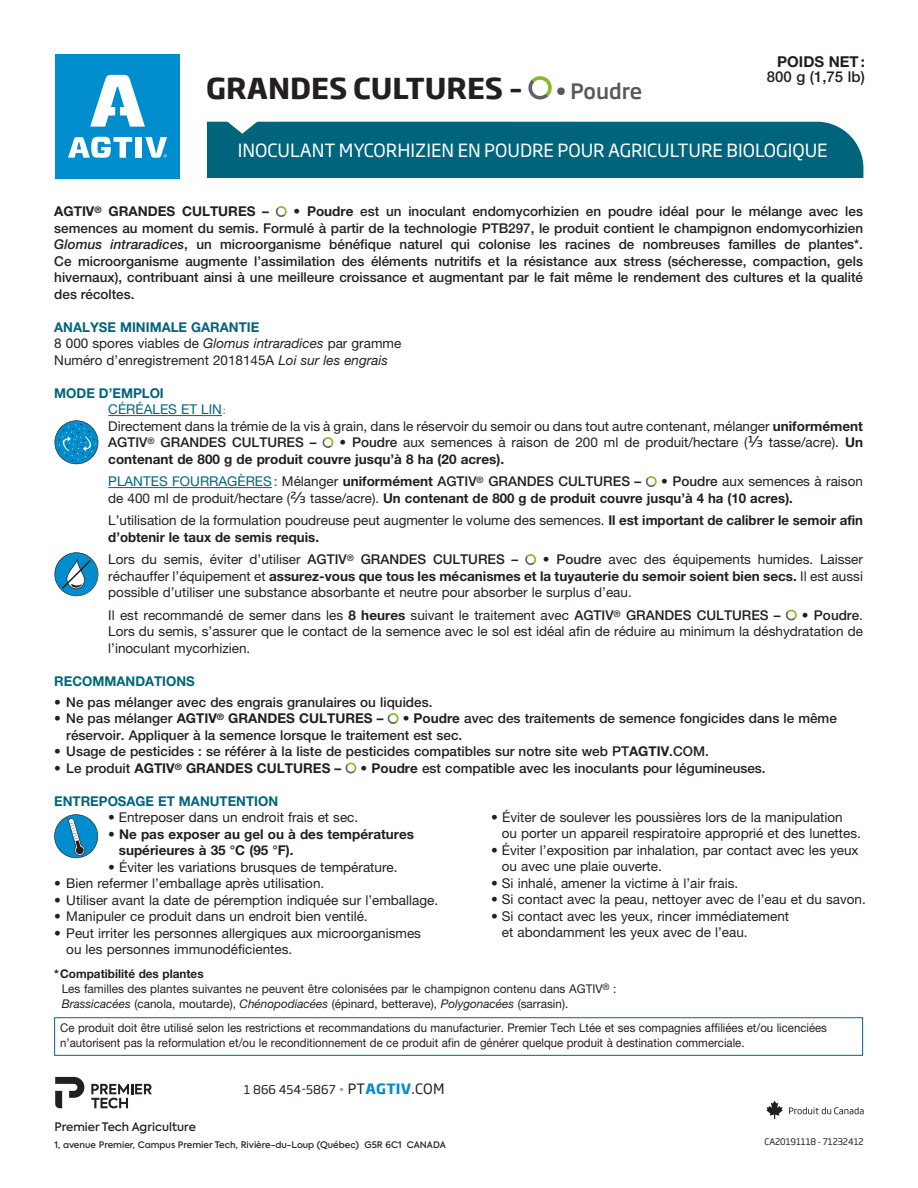
<style>
.page{position:relative;width:918px;height:1188px;background:#fff}
.page>*{position:absolute;margin:0;border:0;box-sizing:border-box;transform-origin:0 0}
.t1{font:700 28.5px "Soho Gothic Pro";color:#231f20}
.t2{font:500 21px "Soho Gothic Pro";color:#57585a}
.t3{font:18px "Soho Gothic Pro";color:#fff}
.t4{font:500 15px "Helvetica Neue LT Std";color:#231f20}
.t5{font:700 15px "Helvetica Neue LT Std";color:#231f20}
.t6{font:13.5px/16.5px "Helvetica Neue LT Std";color:#231f20}
.t7{font:500 13.5px/16.5px "Helvetica Neue LT Std";color:#231f20;text-align:justify}
.t8{font:700 13.5px/16.5px "Helvetica Neue LT Std";color:#231f20}
.t9{font:700 13.5px "Helvetica Neue LT Std";color:#00657c}
.t10{font:12px/15px "Helvetica Neue LT Std";color:#231f20;scale:.95 1}
.t11{font:12px/15px "Helvetica Neue LT Std";color:#231f20}
.t12{font:12px "Soho Gothic Pro";color:#231f20}
.t13{font:500 11.7px "Axiforma";color:#231f20}
.t14{font:500 9px "Axiforma";color:#231f20}
.t15{font:9px "Soho Gothic Pro";letter-spacing:-.005em;color:#231f20}
.s1{font-weight:700}
.s2{font-style:italic}
.s3{font-weight:700;color:#00657c}
.s4{color:#00657c}
.s5{font-family:"Soho Gothic Pro";font-size:9.6px;color:#00657c}
.s6{font-weight:500}
.s7{font-family:"Soho Gothic Pro";font-size:15px}
.s8{font-weight:400;color:#00657c}
.s9{font-weight:400}
.s10{font-family:"Axiforma";font-weight:500;font-size:10.5px;color:#939598}
.s11{font-size:14.1px}
.s12{font-weight:700;font-size:14.1px;color:#008dce}
</style>
<div class="page">
<hr style="left:108px;top:415px;width:114px;height:1px;background:#00657c">
<hr style="left:108px;top:487px;width:164px;height:1px;background:#00657c">
<svg style="left:275px;top:206px;width:12px;height:11px"></svg>
<svg style="left:322px;top:437px;width:12px;height:11px"></svg>
<svg style="left:645px;top:476px;width:12px;height:11px"></svg>
<svg style="left:525px;top:554px;width:12px;height:11px"></svg>
<svg style="left:785px;top:609px;width:12px;height:12px"></svg>
<svg style="left:387px;top:713px;width:12px;height:11px"></svg>
<svg style="left:345px;top:762px;width:12px;height:12px"></svg>
<div style="left:54px;top:1017px;width:809px;height:39px;border:1px solid #00657c"></div>
<div style="left:56px;top:54px;width:124px;height:124px;background:#008dce"></div>
<svg style="left:90px;top:75px;width:55px;height:52px"></svg>
<div style="left:136px;top:137px;width:6px;height:21px;background:#fff"></div>
<svg style="left:68px;top:137px;width:64px;height:21px"></svg>
<svg style="left:145px;top:137px;width:22px;height:21px"></svg>
<svg style="left:528px;top:76px;width:24px;height:24px"></svg>
<div style="left:207px;top:121px;width:656px;height:57px;background:#00657c"></div>
<svg style="left:55px;top:420px;width:43px;height:44px"></svg>
<svg style="left:55px;top:552px;width:43px;height:44px"></svg>
<svg style="left:54px;top:814px;width:44px;height:44px"></svg>
<svg style="left:766px;top:1101px;width:17px;height:18px"></svg>
<svg style="left:789px;top:1107px;width:75px;height:7px"></svg>
<svg style="left:55px;top:1077px;width:29px;height:31px"></svg>
<svg style="left:91px;top:1084px;width:61px;height:24px"></svg>
<h1 class="t1" style="left:206px;top:66px;width:318px">GRANDES CULTURES –</h1>
<h2 class="t2" style="left:556px;top:74px;width:88px">• Poudre</h2>
<p class="t5" style="left:777px;top:52px;width:89px">POIDS NET:</p>
<p class="t4" style="left:767px;top:67px;width:99px">800 g (1,75 lb)</p>
<h3 class="t3" style="left:238px;top:136px;width:592px">INOCULANT MYCORHIZIEN EN POUDRE POUR AGRICULTURE BIOLOGIQUE</h3>
<p class="t8" style="left:54px;top:203px;width:216px">AGTIV<sup>®</sup> GRANDES CULTURES –</p>
<p class="t7" style="left:54px;top:203px;width:810px;text-indent:239px"><span class="s1">• Poudre</span> est un inoculant endomycorhizien en poudre idéal pour le mélange avec les semences au moment du semis. Formulé à partir de la technologie PTB297, le produit contient le champignon endomycorhizien <span class="s2">Glomus intraradices</span>, un microorganisme bénéfique naturel qui colonise les racines de nombreuses familles de plantes*.<br>Ce microorganisme augmente l’assimilation des éléments nutritifs et la résistance aux stress (sécheresse, compaction, gels hivernaux), contribuant ainsi à une meilleure croissance et augmentant par le fait même le rendement des cultures et la qualité des récoltes.</p>
<p class="t6" style="left:54px;top:319px;width:349px"><span class="s3">ANALYSE MINIMALE GARANTIE<br></span>8 000 spores viables de <span class="s2">Glomus intraradices</span> par gramme<br>Numéro d’enregistrement 2018145A <span class="s2">Loi sur les engrais</span></p>
<p class="t6" style="left:108px;top:385px;width:756px;text-indent:-54px"><span class="s3">MODE D’EMPLOI<br></span><span class="s4">CÉRÉALES ET LIN</span><span class="s5">:<br></span>Directement dans la trémie de la vis à grain, dans le réservoir du semoir ou dans tout autre contenant, mélanger <span class="s1">uniformément </span><span class="s6">AGTIV</span><sup>®</sup> <span class="s6">GRANDES CULTURES –</span></p>
<p class="t6" style="left:108px;top:434px;width:756px;text-indent:231px"><span class="s6">• Poudre</span> aux semences à raison de 200 ml de produit/hectare (<span class="s7">⅓</span> tasse/acre). <span class="s1">Un contenant de 800 g de produit couvre jusqu’à 8 ha (20 acres).</span></p>
<p class="t7" style="left:108px;top:473px;width:535px"><span class="s8">PLANTES FOURRAGÈRES:</span> <span class="s9">Mélanger</span> <span class="s1">uniformément</span> AGTIV<sup>®</sup> GRANDES CULTURES –</p>
<p class="t6" style="left:108px;top:473px;width:756px;text-indent:553px"><span class="s6">• Poudre</span> aux semences à raison de 400 ml de produit/hectare (<span class="s7">⅔</span> tasse/acre). <span class="s1">Un contenant de 800 g de produit couvre jusqu’à 4 ha (10 acres).</span></p>
<p class="t6" style="left:108px;top:512px;width:756px">L’utilisation de la formulation poudreuse peut augmenter le volume des semences. <span class="s1">Il est important de calibrer le semoir afin d’obtenir le taux de semis requis.</span></p>
<p class="t6" style="left:108px;top:551px;width:412px">Lors du semis, éviter d’utiliser <span class="s6">AGTIV</span><sup>®</sup> <span class="s6">GRANDES CULTURES –</span></p>
<p class="t6" style="left:108px;top:551px;width:756px;text-align:justify;text-indent:435px"><span class="s6">• Poudre</span> avec des équipements humides. Laisser réchauffer l’équipement et <span class="s1">assurez-vous que tous les mécanismes et la tuyauterie du semoir soient bien secs.</span> Il est aussi possible d’utiliser une substance absorbante et neutre pour absorber le surplus d’eau.</p>
<p class="t6" style="left:108px;top:607px;width:674px">Il est recommandé de semer dans les <span class="s1">8 heures</span> suivant le traitement avec <span class="s6">AGTIV</span><sup>®</sup> <span class="s6">GRANDES CULTURES –</span></p>
<p class="t6" style="left:108px;top:607px;width:756px;text-align:justify;text-indent:694px"><span class="s6">• Poudre</span>.<br>Lors du semis, s’assurer que le contact de la semence avec le sol est idéal afin de réduire au minimum la déshydratation de l’inoculant mycorhizien.</p>
<p class="t9" style="left:54px;top:673px;width:142px">RECOMMANDATIONS</p>
<p class="t7" style="left:54px;top:694px;width:380px">• Ne pas mélanger avec des engrais granulaires ou liquides.</p>
<p class="t8" style="left:54px;top:710px;width:331px"><span class="s6">• Ne pas mélanger</span> AGTIV<sup>®</sup> GRANDES CULTURES –</p>
<p class="t7" style="left:66px;top:710px;width:772px;text-indent:336px"><span class="s1">• Poudre</span> avec des traitements de semence fongicides dans le même réservoir. Appliquer à la semence lorsque le traitement est sec.</p>
<p class="t7" style="left:54px;top:743px;width:656px">• Usage de pesticides : se référer à la liste de pesticides compatibles sur notre site web PT<span class="s1">AGTIV</span>.COM.</p>
<p class="t8" style="left:54px;top:759px;width:289px"><span class="s6">• Le produit</span> AGTIV<sup>®</sup> GRANDES CULTURES –</p>
<p class="t7" style="left:361px;top:760px;width:407px"><span class="s1">• Poudre</span> est compatible avec les inoculants pour légumineuses.</p>
<p class="t9" style="left:54px;top:793px;width:225px">ENTREPOSAGE ET MANUTENTION</p>
<p class="t6" style="left:108px;top:809px;width:252px">• Entreposer dans un endroit frais et sec.</p>
<p class="t8" style="left:119px;top:825px;width:297px;text-indent:-11px">• Ne pas exposer au gel ou à des températures supérieures à 35 °C (95 °F).</p>
<p class="t6" style="left:108px;top:859px;width:291px">• Éviter les variations brusques de température.</p>
<p class="t6" style="left:54px;top:875px;width:272px">• Bien refermer l’emballage après utilisation.</p>
<p class="t6" style="left:54px;top:892px;width:385px">• Utiliser avant la date de péremption indiquée sur l’emballage.</p>
<p class="t6" style="left:54px;top:908px;width:315px">• Manipuler ce produit dans un endroit bien ventilé.</p>
<p class="t6" style="left:66px;top:925px;width:356px;text-indent:-12px">• Peut irriter les personnes allergiques aux microorganismes ou les personnes immunodéficientes.</p>
<p class="t11" style="left:62px;top:966px;width:556px;text-indent:-8px"><span class="s1">*Compatibilité des plantes<br></span>Les familles des plantes suivantes ne peuvent être colonisées par le champignon contenu dans AGTIV<sup>®</sup> :<br><span class="s2">Brassicacées</span> (canola, moutarde), <span class="s2">Chénopodiacées</span> (épinard, betterave), <span class="s2">Polygonacées</span> (sarrasin).</p>
<p class="t10" style="left:60px;top:1020px;width:809px">Ce produit doit être utilisé selon les restrictions et recommandations du manufacturier. Premier Tech Ltée et ses compagnies affiliées et/ou licenciées n’autorisent pas la reformulation et/ou le reconditionnement de ce produit afin de générer quelque produit à destination commerciale.</p>
<p class="t6" style="left:502px;top:809px;width:361px;text-indent:-11px">• Éviter de soulever les poussières lors de la manipulation ou porter un appareil respiratoire approprié et des lunettes.</p>
<p class="t6" style="left:502px;top:842px;width:358px;text-indent:-11px">• Éviter l’exposition par inhalation, par contact avec les yeux ou avec une plaie ouverte.</p>
<p class="t6" style="left:491px;top:875px;width:248px">• Si inhalé, amener la victime à l’air frais.</p>
<p class="t6" style="left:491px;top:891px;width:376px">• Si contact avec la peau, nettoyer avec de l’eau et du savon.</p>
<p class="t6" style="left:502px;top:908px;width:289px;text-indent:-11px">• Si contact avec les yeux, rincer immédiatement et abondamment les yeux avec de l’eau.</p>
<p class="t12" style="left:244px;top:1081px;width:202px">1 866 454-5867 <span class="s10">•</span> <span class="s11">PT</span><span class="s12">AGTIV</span><span class="s11">.COM</span></p>
<p class="t13" style="left:55px;top:1119px;width:143px">Premier Tech Agriculture</p>
<p class="t14" style="left:55px;top:1139px;width:393px">1, avenue Premier, Campus Premier Tech, Rivière-du-Loup (Québec) G5R 6C1 CANADA</p>
<p class="t15" style="left:765px;top:1135px;width:101px">CA20191118 - 71232412</p>
</div>
